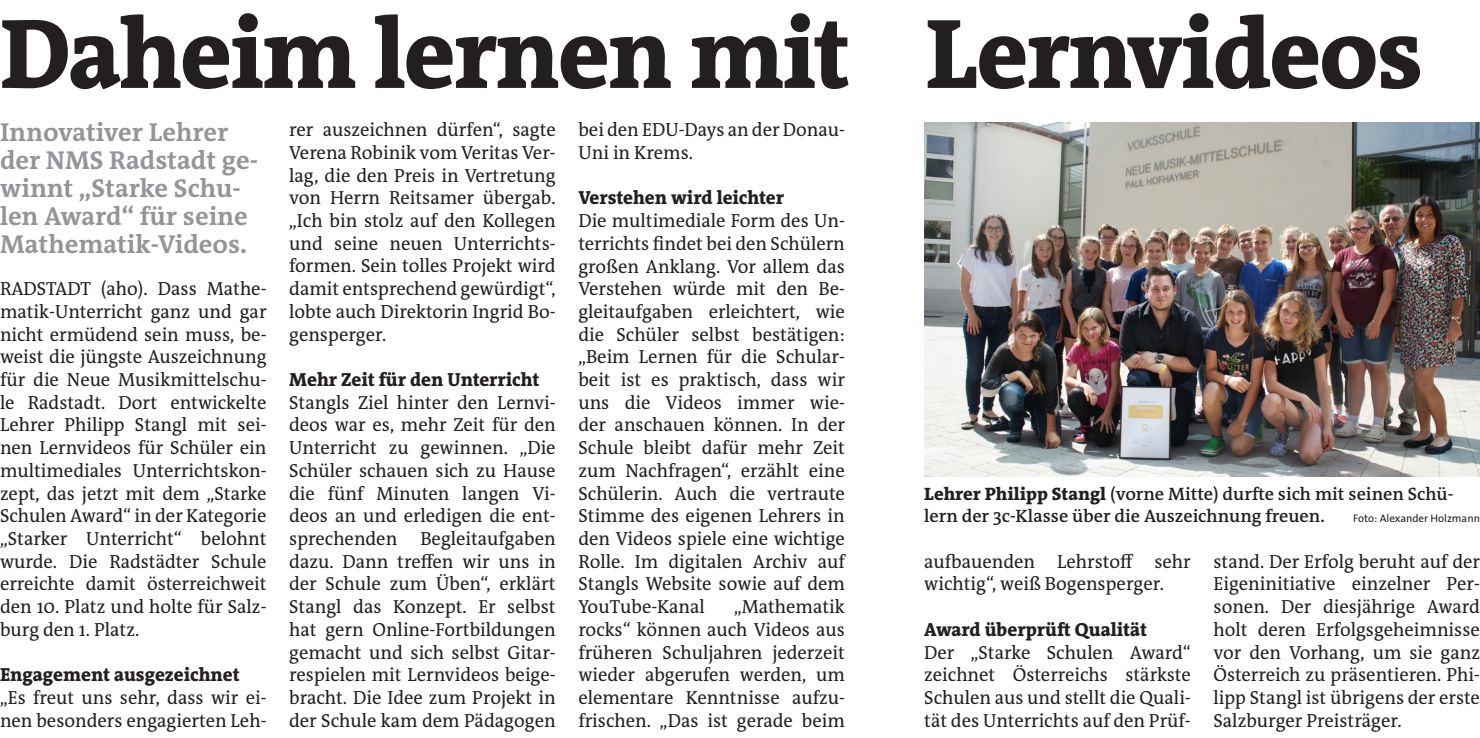
<style>
.page{position:relative;width:1480px;height:738px;background:#fff}
.page>*{position:absolute;margin:0;border:0;box-sizing:border-box;transform-origin:0 0}
.t1{font:800 100px "The RM Antiqua";letter-spacing:-.02em;color:#231f20}
.t2{font:700 26px/28px "The RM Antiqua";color:#939598}
.t3{font:19px/22.6px "The RM Antiqua";color:#231f20;text-align:justify}
.t4{font:800 19px "The RM Antiqua";color:#231f20}
.t5{font:600 18px/22.6px "The RM Antiqua";color:#231f20}
.t6{font:11px "The Sans Os F";color:#231f20}
.s1{font-weight:800}
</style>
<div class="page">
<img style="left:924px;top:122px;width:556px;height:354px">
<h1 class="t1" style="left:0;top:-10px;width:1424px">Daheim lernen mit Lernvideos</h1>
<h2 class="t2" style="left:0;top:119px;width:259px">Innovativer Lehrer der NMS Radstadt ge&shy;winnt „Starke Schu&shy;len Award“ für seine<br>Mathematik-Videos.</h2>
<p class="t3" style="left:0;top:277px;width:268px">RADSTADT (aho). Dass Mathe&shy;matik-Unterricht ganz und gar nicht ermüdend sein muss, be&shy;weist die jüngste Auszeichnung für die Neue Musikmittelschu&shy;le Radstadt. Dort entwickelte Lehrer Philipp Stangl mit sei&shy;nen Lernvideos für Schüler ein multimediales Unterrichtskon&shy;zept, das jetzt mit dem „Starke Schulen Award“ in der Kategorie „Starker Unterricht“ belohnt wurde. Die Radstädter Schule erreichte damit österreichweit den 10. Platz und holte für Salz&shy;burg den 1. Platz.</p>
<p class="t4" style="left:0;top:662px;width:241px">Engagement ausgezeichnet</p>
<p class="t3" style="left:0;top:685px;width:268px">„Es freut uns sehr, dass wir ei&shy;nen besonders engagierten Leh-</p>
<p class="t3" style="left:289px;top:118px;width:268px">rer auszeichnen dürfen“, sagte Verena Robinik vom Veritas Ver&shy;lag, die den Preis in Vertretung von Herrn Reitsamer übergab. „Ich bin stolz auf den Kollegen und seine neuen Unterrichts&shy;formen. Sein tolles Projekt wird damit entsprechend gewürdigt“, lobte auch Direktorin Ingrid Bo&shy;gensperger.</p>
<p class="t4" style="left:289px;top:367px;width:252px">Mehr Zeit für den Unterricht</p>
<p class="t3" style="left:289px;top:391px;width:268px">Stangls Ziel hinter den Lernvi&shy;deos war es, mehr Zeit für den Unterricht zu gewinnen. „Die Schüler schauen sich zu Hause die fünf Minuten langen Vi&shy;deos an und erledigen die ent&shy;sprechenden Begleitaufgaben dazu. Dann treffen wir uns in der Schule zum Üben“, erklärt Stangl das Konzept. Er selbst hat gern Online-Fortbildungen gemacht und sich selbst Gitar&shy;respielen mit Lernvideos beige&shy;bracht. Die Idee zum Projekt in der Schule kam dem Pädagogen</p>
<p class="t3" style="left:578px;top:119px;width:268px">bei den EDU-Days an der Donau-<br>Uni in Krems.</p>
<p class="t4" style="left:578px;top:185px;width:207px">Verstehen wird leichter</p>
<p class="t3" style="left:578px;top:209px;width:268px">Die multimediale Form des Un&shy;terrichts findet bei den Schülern großen Anklang. Vor allem das Verstehen würde mit den Be&shy;gleitaufgaben erleichtert, wie die Schüler selbst bestätigen: „Beim Lernen für die Schular&shy;beit ist es praktisch, dass wir uns die Videos immer wie&shy;der anschauen können. In der Schule bleibt dafür mehr Zeit zum Nachfragen“, erzählt eine Schülerin. Auch die vertraute Stimme des eigenen Lehrers in den Videos spiele eine wichtige Rolle. Im digitalen Archiv auf Stangls Website sowie auf dem YouTube-Kanal</p>
<p class="t3" style="left:578px;top:595px;width:268px;text-indent:156px">„Mathematik rocks“ können auch Videos aus früheren Schuljahren jederzeit wieder abgerufen werden, um elementare Kenntnisse aufzu&shy;frischen. „Das ist gerade beim</p>
<p class="t5" style="left:924px;top:482px;width:531px"><span class="s1">Lehrer Philipp Stangl</span> (vorne Mitte) durfte sich mit seinen Schü&shy;lern der 3c-Klasse über die Auszeichnung freuen.</p>
<p class="t6" style="left:1353px;top:511px;width:128px">Foto: Alexander Holzmann</p>
<p class="t3" style="left:924px;top:549px;width:268px">aufbauenden Lehrstoff sehr wichtig“, weiß Bogensperger.</p>
<p class="t4" style="left:924px;top:616px;width:224px">Award überprüft Qualität</p>
<p class="t3" style="left:924px;top:640px;width:268px">Der „Starke Schulen Award“ zeichnet Österreichs stärkste Schulen aus und stellt die Quali&shy;tät des Unterrichts auf den Prüf-</p>
<p class="t3" style="left:1213px;top:549px;width:268px">stand. Der Erfolg beruht auf der Eigeninitiative einzelner Per&shy;sonen. Der diesjährige Award holt deren Erfolgsgeheimnisse vor den Vorhang, um sie ganz Österreich zu präsentieren. Phi&shy;lipp Stangl ist übrigens der erste Salzburger Preisträger.</p>
</div>
